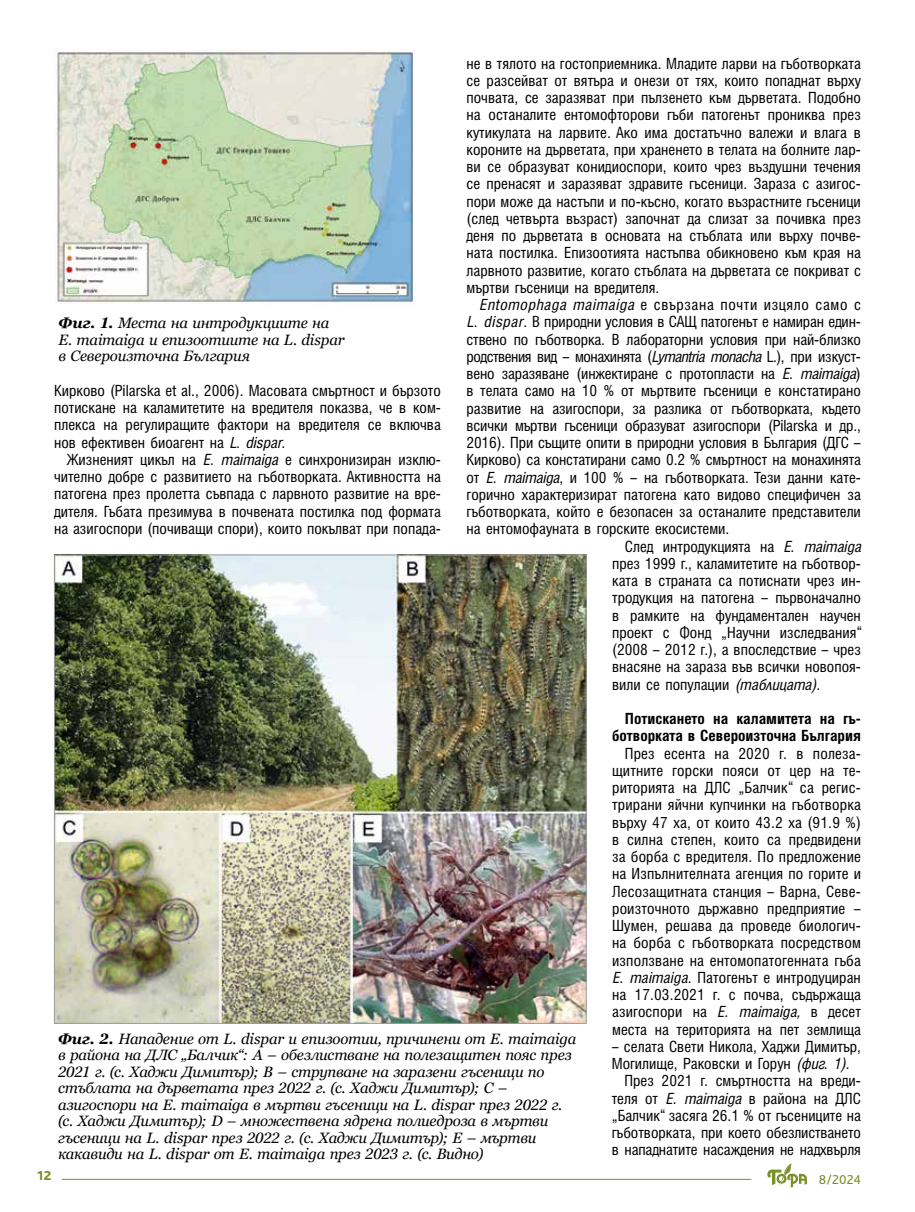
<style>
.page{position:relative;width:915px;height:1212px;background:#fff}
.page>*{position:absolute;margin:0;border:0;box-sizing:border-box;transform-origin:0 0}
.t1{font:15.45px/17.2px "Hebar Condensed CYR";color:#000;text-align:justify}
.t2{font:700 15.45px/17.2px "Hebar Condensed CYR";color:#000;text-align:right}
.t3{font:15.45px "Hebar Condensed CYR";letter-spacing:-.03em;color:#000}
.t4{font:15.45px "Hebar Condensed CYR";letter-spacing:.04em;color:#000}
.t5{font:italic 15px/16.5px "Georgia Pro";letter-spacing:-.015em;color:#000}
.t6{font:13.5px "Bliss Pro";color:#7a902a}
.t7{font:800 13.5px "Bliss Pro";color:#7a902a}
.s1{font-style:italic}
.s2{font-weight:700}
</style>
<div class="page">
<img style="left:54px;top:50px;width:361px;height:255px">
<img style="left:56px;top:557px;width:528px;height:465px">
<hr style="left:62px;top:1179px;width:689px;height:1px;background:#7a902a">
<svg style="left:767px;top:1163px;width:39px;height:25px"></svg>
<p class="t1" style="left:466px;top:55px;width:396px">не в тялото на гостоприемника. Младите ларви на гъботворката се разсейват от вятъра и онези от тях, които попаднат върху почвата, се заразяват при пълзенето към дърветата. Подобно на останалите ентомофторови гъби патогенът прониква през кутикулата на ларвите. Ако има достатъчно валежи и влага в короните на дърветата, при храненето в телата на болните лар&shy;ви се образуват конидиоспори, които чрез въздушни течения се пренасят и заразяват здравите гъсеници. Зараза с азигос&shy;пори може да настъпи и по-късно, когато възрастните гъсеници (след четвърта възраст) започнат да слизат за почивка през деня по дърветата в основата на стъблата или върху почве&shy;ната постилка. Епизоотията настъпва обикновено към края на ларвното развитие, когато стъблата на дърветата се покриват с мъртви гъсеници на вредителя.</p>
<p class="t4" style="left:479px;top:296px;width:383px"><span class="s1">Entomophaga maimaiga</span> е свързана почти изцяло само с</p>
<p class="t1" style="left:466px;top:314px;width:396px"><span class="s1">L. dispar</span>. В природни условия в САЩ патогенът е намиран един-</p>
<p class="t1" style="left:466px;top:331px;width:396px">ствено по гъботворка. В лабораторни условия при най-близко</p>
<p class="t3" style="left:466px;top:348px;width:396px">родствения вид – монахинята (<span class="s1">Lymantria monacha</span> L.), при изкуст-</p>
<p class="t1" style="left:466px;top:365px;width:396px">вено заразяване (инжектиране с протопласти на <span class="s1">E. maimaiga</span>)</p>
<p class="t1" style="left:466px;top:383px;width:396px">в телата само на 10 % от мъртвите гъсеници е констатирано</p>
<p class="t1" style="left:466px;top:400px;width:396px">развитие на азигоспори, за разлика от гъботворката, където</p>
<p class="t1" style="left:466px;top:417px;width:396px">всички мъртви гъсеници образуват азигоспори (Pilarska и др.,</p>
<p class="t1" style="left:466px;top:434px;width:396px">2016). При същите опити в природни условия в България (ДГС –</p>
<p class="t1" style="left:466px;top:452px;width:396px">Кирково) са констатирани само 0.2 % смъртност на монахинята</p>
<p class="t1" style="left:466px;top:469px;width:396px">от <span class="s1">E. maimaiga</span>, и 100 % – на гъботворката. Тези данни кате-</p>
<p class="t1" style="left:466px;top:486px;width:396px">горично характеризират патогена като видово специфичен за</p>
<p class="t1" style="left:466px;top:503px;width:396px">гъботворката, който е безопасен за останалите представители</p>
<p class="t1" style="left:466px;top:521px;width:264px">на ентомофауната в горските екосистеми.</p>
<p class="t1" style="left:624px;top:538px;width:237px">След интродукцията на <span class="s1">E. maimaiga</span></p>
<p class="t1" style="left:612px;top:555px;width:250px">през 1999 г., каламитетите на гъботвор-</p>
<p class="t1" style="left:612px;top:572px;width:250px">ката в страната са потиснати чрез ин-</p>
<p class="t1" style="left:612px;top:590px;width:250px">тродукция на патогена – първоначално</p>
<p class="t1" style="left:612px;top:607px;width:250px">в рамките на фундаментален научен</p>
<p class="t1" style="left:612px;top:624px;width:252px">проект с Фонд „Научни изследвания“</p>
<p class="t1" style="left:612px;top:641px;width:250px">(2008 – 2012 г.), а впоследствие – чрез</p>
<p class="t1" style="left:612px;top:659px;width:250px">внасяне на зараза във всички новопоя-</p>
<p class="t1" style="left:612px;top:676px;width:209px">вили се популации <span class="s1">(таблицата)</span>.</p>
<p class="t2" style="left:612px;top:710px;width:250px">Потискането на каламитета на гъ&shy;ботворката в Североизточна България</p>
<p class="t1" style="left:612px;top:745px;width:250px;text-indent:13px">През есента на 2020 г. в полеза&shy;щитните горски пояси от цер на те&shy;риторията на ДЛС „Балчик“ са регис&shy;трирани яйчни купчинки на гъботворка върху 47 хa, от които 43.2 хa (91.9 %) в силна степен, които са предвидени за борба с вредителя. По предложение на Изпълнителната агенция по горите и Лесозащитната станция – Варна, Севе&shy;роизточното държавно предприятие – Шумен, решава да проведе биологич&shy;на борба с гъботворката посредством използване на ентомопатогенната гъба <span class="s1">E. maimaiga</span>. Патогенът е интродуциран на 17.03.2021 г. с почва, съдържаща азигоспори на <span class="s1">E. maimaiga,</span> в десет места на територията на пет землища</p>
<p class="t1" style="left:611px;top:1038px;width:250px">– селата Свети Никола, Хаджи Димитър,</p>
<p class="t1" style="left:611px;top:1055px;width:239px">Могилище, Раковски и Горун <span class="s1">(фиг. 1)</span>.</p>
<p class="t1" style="left:624px;top:1073px;width:238px">През 2021 г. смъртността на вреди-</p>
<p class="t1" style="left:611px;top:1090px;width:250px">теля от <span class="s1">E. maimaiga</span> в района на ДЛС</p>
<p class="t1" style="left:611px;top:1107px;width:250px">„Балчик“ засяга 26.1 % от гъсениците на</p>
<p class="t1" style="left:611px;top:1124px;width:250px">гъботворката, при което обезлистването</p>
<p class="t1" style="left:611px;top:1142px;width:250px">в нападнатите насаждения не надхвърля</p>
<p class="t5" style="left:58px;top:315px;width:288px"><span class="s2">Фиг. 1.</span> Места на интродукциите на<br>E. maimaiga и епизоотиите на L. dispar в Североизточна България</p>
<p class="t1" style="left:54px;top:382px;width:388px">Кирково (Pilarska et al., 2006). Масовата смъртност и бързото потискане на каламитетите на вредителя показва, че в ком&shy;плекса на регулиращите фактори на вредителя се включва нов ефективен биоагент на <span class="s1">L. dispar</span>.</p>
<p class="t1" style="left:54px;top:451px;width:388px;text-indent:13px">Жизненият цикъл на <span class="s1">E. maimaiga</span> е синхронизиран изклю&shy;чително добре с развитието на гъботворката. Активността на патогена през пролетта съвпада с ларвното развитие на вре&shy;дителя. Гъбата презимува в почвената постилка под формата на азигоспори (почиващи спори), които покълват при попада-</p>
<p class="t5" style="left:58px;top:1031px;width:519px"><span class="s2">Фиг. 2.</span> Нападение от L. dispar и епизоотии, причинени от E. maimaiga в района на ДЛС „Балчик“: А – обезлистване на полезащитен пояс през 2021 г. (с. Хаджи Димитър); B – струпване на заразени гъсеници по стъблата на дърветата през 2022 г. (с. Хаджи Димитър); C – азигоспори на E. maimaiga в мъртви гъсеници на L. dispar през 2022 г. (с. Хаджи Димитър); D – множествена ядрена полиедроза в мъртви гъсеници на L. dispar през 2022 г. (с. Хаджи Димитър); Е – мъртви какавиди на L. dispar от E. maimaiga през 2023 г. (с. Видно)</p>
<p class="t7" style="left:37px;top:1167px;width:16px">12</p>
<p class="t6" style="left:818px;top:1171px;width:44px">8/2024</p>
</div>
